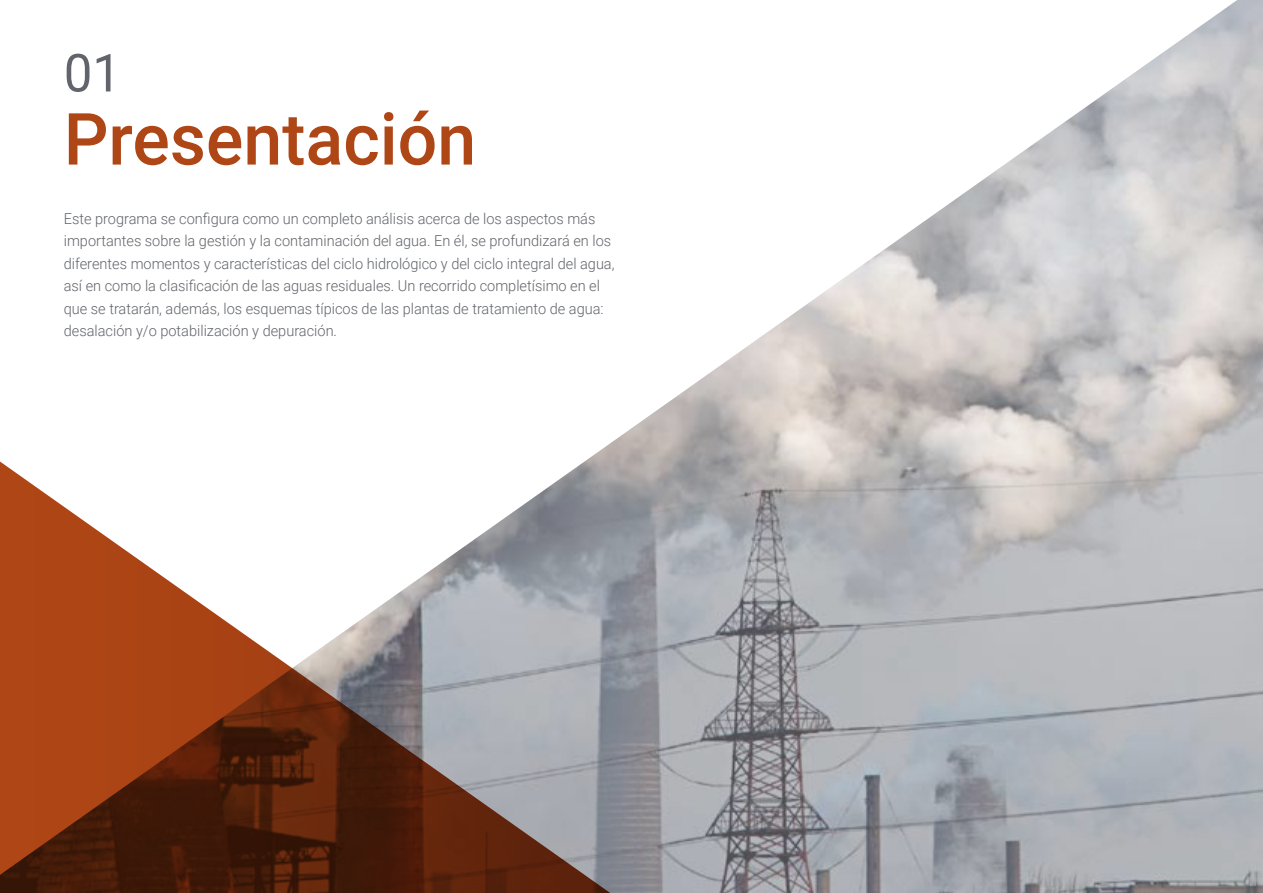
<style>
.page{position:relative;width:1263px;height:893px;background:#fff}
.page>*{position:absolute;margin:0;border:0;box-sizing:border-box;transform-origin:0 0}
.t1{font:500 72px "Roboto";color:#ae4615}
.t2{font:52.5px "Roboto";color:#61646a}
.t3{font:300 15px/22.5px "Roboto";color:#61646a}
</style>
<div class="page">
<img style="left:607px;top:0;width:656px;height:893px">
<svg style="left:0;top:446px;width:640px;height:447px"></svg>
<h2 class="t2" style="left:64px;top:36px;width:59px">01</h2>
<h1 class="t1" style="left:64px;top:89px;width:414px">Presentación</h1>
<p class="t3" style="left:64px;top:207px;width:552px">Este programa se configura como un completo análisis acerca de los aspectos más importantes sobre la gestión y la contaminación del agua. En él, se profundizará en los diferentes momentos y características del ciclo hidrológico y del ciclo integral del agua, así en como la clasificación de las aguas residuales. Un recorrido completísimo en el que se tratarán, además, los esquemas típicos de las plantas de tratamiento de agua: desalación y/o potabilización y depuración.</p>
</div>
